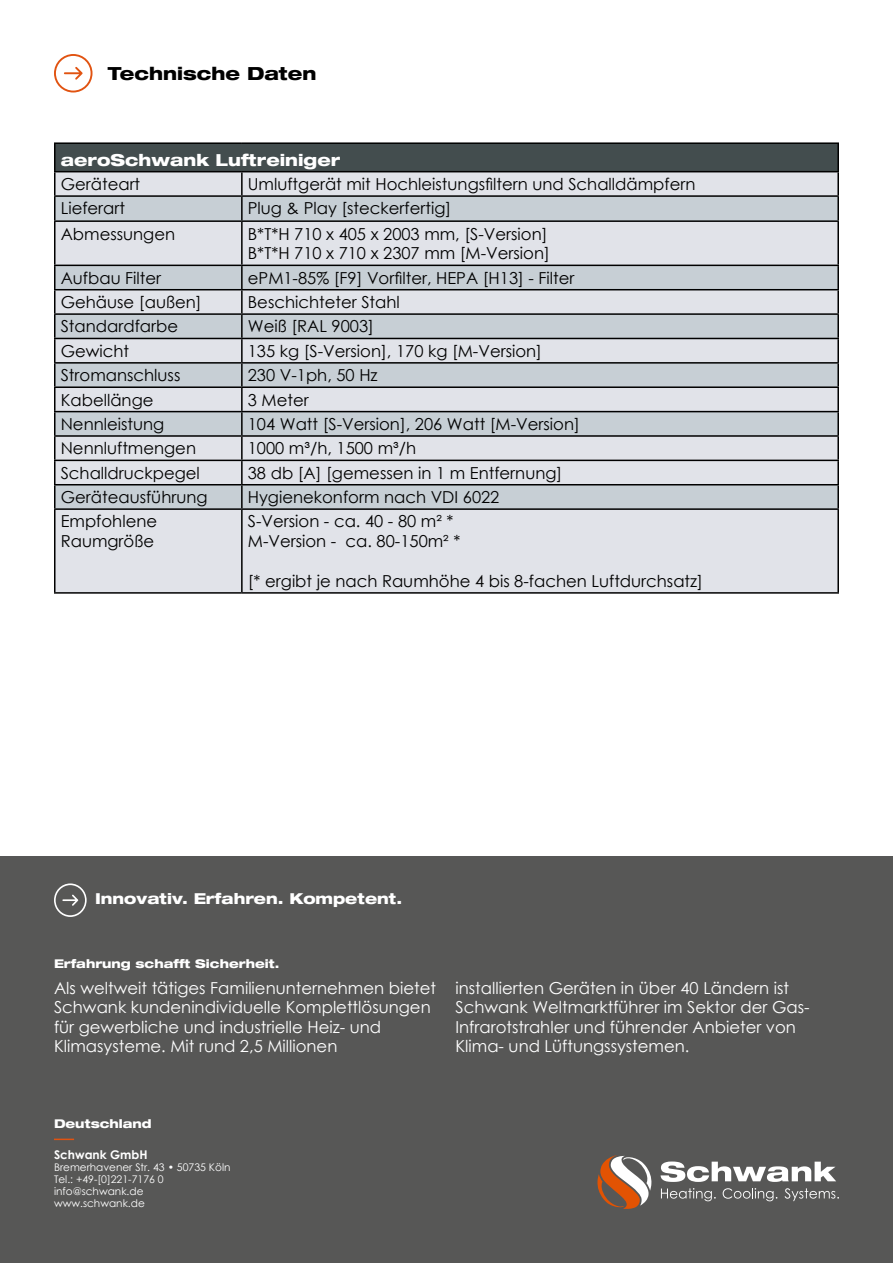
<style>
.page{position:relative;width:893px;height:1263px;background:#fff}
.page>*{position:absolute;margin:0;border:0;box-sizing:border-box;transform-origin:0 0}
.t1{font:800 expanded 18px "Helvetica Neue LT";color:#000}
.t2{font:16.5px/19.8px "Century Gothic";color:#000}
.t3{font:16.5px/19.5px "Century Gothic";color:#fff}
.t4{font:800 expanded 16.5px "Helvetica Neue LT";color:#fff}
.t5{font:800 expanded 15px "Helvetica Neue LT";color:#fff}
.t6{font:800 expanded 12px "Helvetica Neue LT";color:#fff}
.t7{font:700 12px "Century Gothic";color:#fff}
.t8{font:10.5px/12px "Century Gothic";color:#fff}
</style>
<div class="page">
<svg style="left:54px;top:54px;width:39px;height:39px"></svg>
<div style="left:55px;top:143px;width:783px;height:29px;background:#434d4e"></div>
<svg style="left:56px;top:172px;width:781px;height:48px;background:#d1d6dc"></svg>
<div style="left:56px;top:222px;width:781px;height:370px;background:#e1e3e9"></div>
<svg style="left:56px;top:266px;width:781px;height:242px;background:#d1d6dc"></svg>
<hr style="left:54px;top:142px;width:188px;height:2px;background:#000">
<hr style="left:54px;top:144px;width:2px;height:27px;background:#000">
<hr style="left:242px;top:142px;width:597px;height:2px;background:#000">
<hr style="left:837px;top:144px;width:2px;height:27px;background:#000">
<hr style="left:241px;top:172px;width:2px;height:23px;background:#000">
<hr style="left:54px;top:195px;width:188px;height:2px;background:#000">
<hr style="left:242px;top:195px;width:597px;height:2px;background:#000">
<hr style="left:241px;top:197px;width:2px;height:23px;background:#000">
<hr style="left:54px;top:220px;width:188px;height:2px;background:#000">
<hr style="left:242px;top:220px;width:597px;height:2px;background:#000">
<hr style="left:241px;top:222px;width:2px;height:43px;background:#000">
<hr style="left:241px;top:290px;width:2px;height:23px;background:#000">
<hr style="left:54px;top:313px;width:188px;height:2px;background:#000">
<hr style="left:242px;top:313px;width:597px;height:2px;background:#000">
<hr style="left:241px;top:315px;width:2px;height:23px;background:#000">
<hr style="left:241px;top:364px;width:2px;height:22px;background:#000">
<hr style="left:241px;top:412px;width:2px;height:23px;background:#000">
<hr style="left:241px;top:485px;width:2px;height:23px;background:#000">
<hr style="left:54px;top:265px;width:188px;height:1px;background:#000">
<hr style="left:54px;top:289px;width:188px;height:1px;background:#000">
<hr style="left:242px;top:265px;width:597px;height:1px;background:#000">
<hr style="left:241px;top:266px;width:2px;height:23px;background:#000">
<hr style="left:242px;top:289px;width:597px;height:1px;background:#000">
<hr style="left:54px;top:171px;width:188px;height:1px;background:#000">
<hr style="left:54px;top:172px;width:2px;height:23px;background:#000">
<hr style="left:242px;top:171px;width:597px;height:1px;background:#000">
<hr style="left:837px;top:172px;width:2px;height:23px;background:#000">
<hr style="left:54px;top:197px;width:2px;height:23px;background:#000">
<hr style="left:837px;top:197px;width:2px;height:23px;background:#000">
<hr style="left:54px;top:222px;width:2px;height:43px;background:#000">
<hr style="left:837px;top:222px;width:2px;height:43px;background:#000">
<hr style="left:54px;top:266px;width:2px;height:23px;background:#000">
<hr style="left:837px;top:266px;width:2px;height:23px;background:#000">
<hr style="left:54px;top:290px;width:2px;height:23px;background:#000">
<hr style="left:837px;top:290px;width:2px;height:23px;background:#000">
<hr style="left:54px;top:315px;width:2px;height:23px;background:#000">
<hr style="left:837px;top:315px;width:2px;height:23px;background:#000">
<hr style="left:54px;top:412px;width:2px;height:23px;background:#000">
<hr style="left:837px;top:412px;width:2px;height:23px;background:#000">
<hr style="left:54px;top:485px;width:2px;height:23px;background:#000">
<hr style="left:837px;top:485px;width:2px;height:23px;background:#000">
<hr style="left:54px;top:364px;width:2px;height:22px;background:#000">
<hr style="left:837px;top:364px;width:2px;height:22px;background:#000">
<hr style="left:54px;top:338px;width:188px;height:1px;background:#000">
<hr style="left:54px;top:339px;width:2px;height:23px;background:#000">
<hr style="left:242px;top:338px;width:597px;height:1px;background:#000">
<hr style="left:241px;top:339px;width:2px;height:23px;background:#000">
<hr style="left:837px;top:339px;width:2px;height:23px;background:#000">
<hr style="left:54px;top:362px;width:188px;height:2px;background:#000">
<hr style="left:242px;top:362px;width:597px;height:2px;background:#000">
<hr style="left:54px;top:386px;width:188px;height:2px;background:#000">
<hr style="left:54px;top:388px;width:2px;height:23px;background:#000">
<hr style="left:242px;top:386px;width:597px;height:2px;background:#000">
<hr style="left:241px;top:388px;width:2px;height:23px;background:#000">
<hr style="left:837px;top:388px;width:2px;height:23px;background:#000">
<hr style="left:54px;top:411px;width:188px;height:1px;background:#000">
<hr style="left:242px;top:411px;width:597px;height:1px;background:#000">
<hr style="left:54px;top:435px;width:188px;height:2px;background:#000">
<hr style="left:54px;top:437px;width:2px;height:23px;background:#000">
<hr style="left:242px;top:435px;width:597px;height:2px;background:#000">
<hr style="left:241px;top:437px;width:2px;height:23px;background:#000">
<hr style="left:837px;top:437px;width:2px;height:23px;background:#000">
<hr style="left:54px;top:460px;width:188px;height:1px;background:#000">
<hr style="left:54px;top:461px;width:2px;height:23px;background:#000">
<hr style="left:242px;top:460px;width:597px;height:1px;background:#000">
<hr style="left:241px;top:461px;width:2px;height:23px;background:#000">
<hr style="left:837px;top:461px;width:2px;height:23px;background:#000">
<hr style="left:54px;top:484px;width:188px;height:1px;background:#000">
<hr style="left:242px;top:484px;width:597px;height:1px;background:#000">
<hr style="left:54px;top:508px;width:188px;height:2px;background:#000">
<hr style="left:54px;top:510px;width:2px;height:82px;background:#000">
<hr style="left:242px;top:508px;width:597px;height:2px;background:#000">
<hr style="left:241px;top:510px;width:2px;height:82px;background:#000">
<hr style="left:837px;top:510px;width:2px;height:82px;background:#000">
<hr style="left:54px;top:592px;width:188px;height:2px;background:#000">
<hr style="left:242px;top:592px;width:597px;height:2px;background:#000">
<div style="left:0;top:857px;width:893px;height:406px;background:#575756"></div>
<svg style="left:54px;top:883px;width:33px;height:34px"></svg>
<hr style="left:54px;top:1138px;width:20px;height:2px;background:#e15311">
<svg style="left:597px;top:1155px;width:55px;height:54px"></svg>
<svg style="left:661px;top:1188px;width:55px;height:13px"></svg>
<svg style="left:723px;top:1188px;width:54px;height:13px"></svg>
<svg style="left:784px;top:1188px;width:55px;height:13px"></svg>
<svg style="left:661px;top:1161px;width:175px;height:21px"></svg>
<p class="t1" style="left:108px;top:62px;width:210px">Technische Daten</p>
<p class="t4" style="left:61px;top:149px;width:281px">aeroSchwank Luftreiniger</p>
<p class="t2" style="left:61px;top:174px;width:81px">Geräteart</p>
<p class="t2" style="left:248px;top:174px;width:449px">Umluftgerät mit Hochleistungsfiltern und Schalldämpfern</p>
<p class="t2" style="left:61px;top:198px;width:66px">Lieferart</p>
<p class="t2" style="left:248px;top:198px;width:205px">Plug &amp; Play [steckerfertig]</p>
<p class="t2" style="left:61px;top:223px;width:116px">Abmessungen</p>
<p class="t2" style="left:248px;top:223px;width:304px">B*T*H 710 x 405 x 2003 mm, [S-Version]<br>B*T*H 710 x 710 x 2307 mm [M-Version]</p>
<p class="t2" style="left:61px;top:268px;width:102px">Aufbau Filter</p>
<p class="t2" style="left:248px;top:268px;width:328px">ePM1-85% [F9] Vorfilter, HEPA [H13] - Filter</p>
<p class="t2" style="left:61px;top:292px;width:142px">Gehäuse [außen]</p>
<p class="t2" style="left:248px;top:292px;width:153px">Beschichteter Stahl</p>
<p class="t2" style="left:61px;top:316px;width:119px">Standardfarbe</p>
<p class="t2" style="left:248px;top:316px;width:128px">Weiß [RAL 9003]</p>
<p class="t2" style="left:61px;top:341px;width:70px">Gewicht</p>
<p class="t2" style="left:248px;top:341px;width:296px">135 kg [S-Version], 170 kg [M-Version]</p>
<p class="t2" style="left:61px;top:365px;width:121px">Stromanschluss</p>
<p class="t2" style="left:248px;top:365px;width:131px">230 V-1ph, 50 Hz</p>
<p class="t2" style="left:61px;top:389px;width:94px">Kabellänge</p>
<p class="t2" style="left:248px;top:389px;width:62px">3 Meter</p>
<p class="t2" style="left:61px;top:414px;width:105px">Nennleistung</p>
<p class="t2" style="left:248px;top:414px;width:334px">104 Watt [S-Version], 206 Watt [M-Version]</p>
<p class="t2" style="left:61px;top:438px;width:137px">Nennluftmengen</p>
<p class="t2" style="left:248px;top:438px;width:170px">1000 m³/h, 1500 m³/h</p>
<p class="t2" style="left:61px;top:463px;width:141px">Schalldruckpegel</p>
<p class="t2" style="left:248px;top:463px;width:316px">38 db [A] [gemessen in 1 m Entfernung]</p>
<p class="t2" style="left:61px;top:487px;width:148px">Geräteausführung</p>
<p class="t2" style="left:248px;top:487px;width:253px">Hygienekonform nach VDI 6022</p>
<p class="t2" style="left:61px;top:511px;width:98px">Empfohlene<br>Raumgröße</p>
<p class="t2" style="left:248px;top:511px;width:214px">S-Version - ca. 40 - 80 m² *<br>M-Version - ca. 80-150m² *</p>
<p class="t2" style="left:248px;top:571px;width:457px">[* ergibt je nach Raumhöhe 4 bis 8-fachen Luftdurchsatz]</p>
<p class="t5" style="left:95px;top:889px;width:309px">Innovativ. Erfahren. Kompetent.</p>
<p class="t6" style="left:54px;top:956px;width:227px">Erfahrung schafft Sicherheit.</p>
<p class="t3" style="left:54px;top:978px;width:383px">Als weltweit tätiges Familienunternehmen bietet Schwank kundenindividuelle Komplettlösungen für gewerbliche und industrielle Heiz- und Klimasysteme. Mit rund 2,5 Millionen</p>
<p class="t3" style="left:455px;top:978px;width:356px">installierten Geräten in über 40 Ländern ist Schwank Weltmarktführer im Sektor der Gas-Infrarotstrahler und führender Anbieter von Klima- und Lüftungssystemen.</p>
<p class="t6" style="left:54px;top:1116px;width:99px">Deutschland</p>
<p class="t7" style="left:54px;top:1146px;width:95px">Schwank GmbH</p>
<p class="t8" style="left:54px;top:1161px;width:178px">Bremerhavener Str. 43 • 50735 Köln<br>Tel.: +49-[0]221-7176 0 info@schwank.de www.schwank.de</p>
</div>
